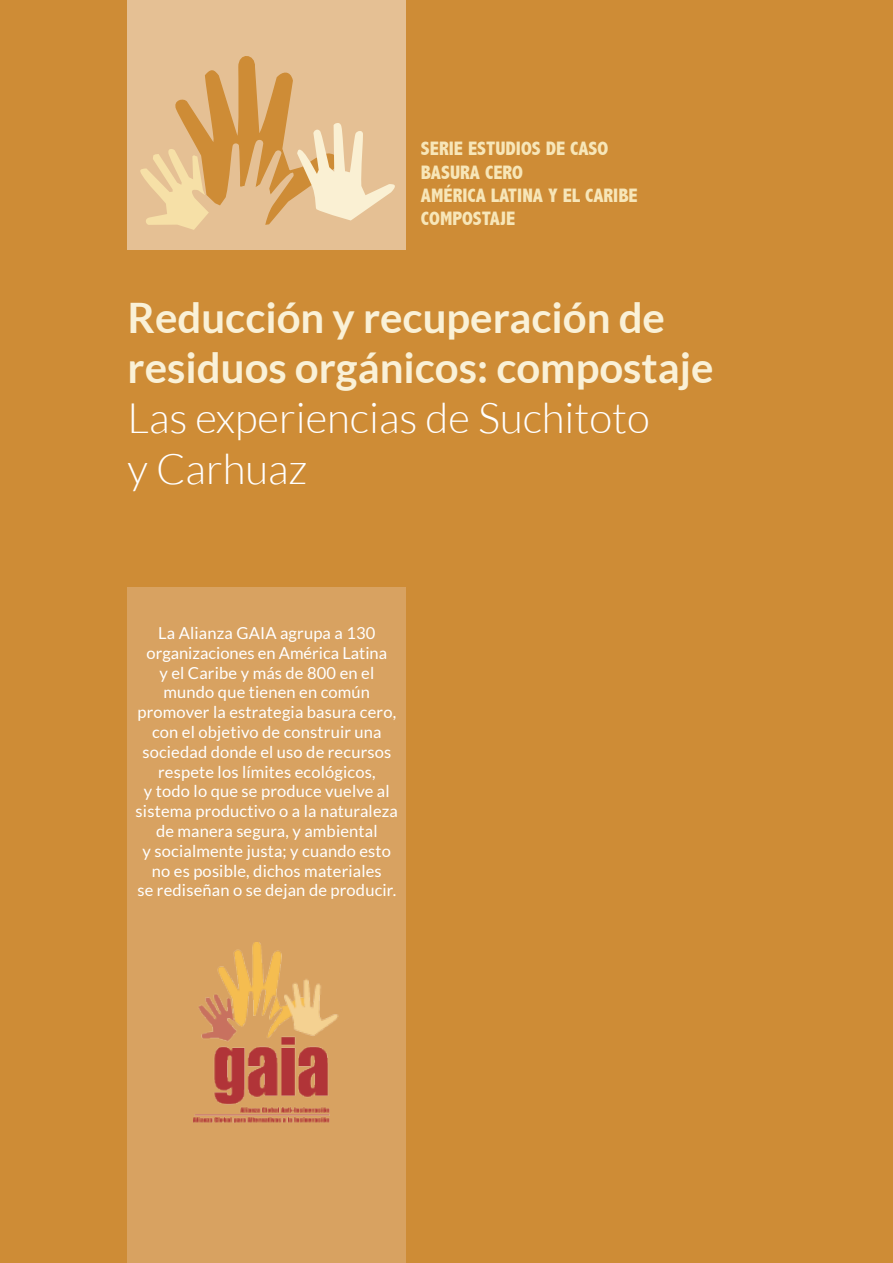
<style>
.page{position:relative;width:893px;height:1263px;background:#ce8c36}
.page>*{position:absolute;margin:0;border:0;box-sizing:border-box;transform-origin:0 0}
.t1{font:700 42px/50.4px "Lato";color:#faf1d7}
.t2{font:300 42px "Lato";color:#fff}
.t3{font:800 condensed 19.5px "Abadi";color:#f7e6b8}
.t4{font:16.5px/19.8px "Lato";letter-spacing:.01em;color:#fff;text-align:center}
</style>
<div class="page">
<div style="left:128px;top:0;width:278px;height:249px;background:#e5c094"></div>
<svg style="left:140px;top:56px;width:255px;height:174px"></svg>
<div style="left:128px;top:587px;width:278px;height:676px;background:#d8a261"></div>
<img style="left:194px;top:942px;width:145px;height:181px">
<p class="t3" style="left:421px;top:137px;width:189px">SERIE ESTUDIOS DE CASO</p>
<p class="t3" style="left:421px;top:161px;width:103px">BASURA CERO</p>
<p class="t3" style="left:421px;top:184px;width:218px">AMÉRICA LATINA Y EL CARIBE</p>
<p class="t3" style="left:421px;top:208px;width:96px">COMPOSTAJE</p>
<p class="t1" style="left:128px;top:291px;width:587px">Reducción y recuperación de residuos orgánicos: compostaje</p>
<p class="t2" style="left:128px;top:396px;width:524px">Las experiencias de Suchitoto</p>
<p class="t2" style="left:128px;top:446px;width:182px">y Carhuaz</p>
<p class="t4" style="left:158px;top:623px;width:219px">La Alianza GAIA agrupa a 130</p>
<p class="t4" style="left:147px;top:643px;width:242px">organizaciones en América Latina</p>
<p class="t4" style="left:159px;top:662px;width:216px">y el Caribe y más de 800 en el</p>
<p class="t4" style="left:163px;top:682px;width:208px">mundo que tienen en común</p>
<p class="t4" style="left:137px;top:702px;width:260px">promover la estrategia basura cero, con el objetivo de construir una</p>
<p class="t4" style="left:142px;top:742px;width:250px">sociedad donde el uso de recursos respete los límites ecológicos,</p>
<p class="t4" style="left:136px;top:781px;width:264px">y todo lo que se produce vuelve al sistema productivo o a la naturaleza de manera segura, y ambiental</p>
<p class="t4" style="left:143px;top:841px;width:250px">y socialmente justa; y cuando esto</p>
<p class="t4" style="left:152px;top:860px;width:231px">no es posible, dichos materiales</p>
<p class="t4" style="left:137px;top:880px;width:260px">se rediseñan o se dejan de producir.</p>
</div>
